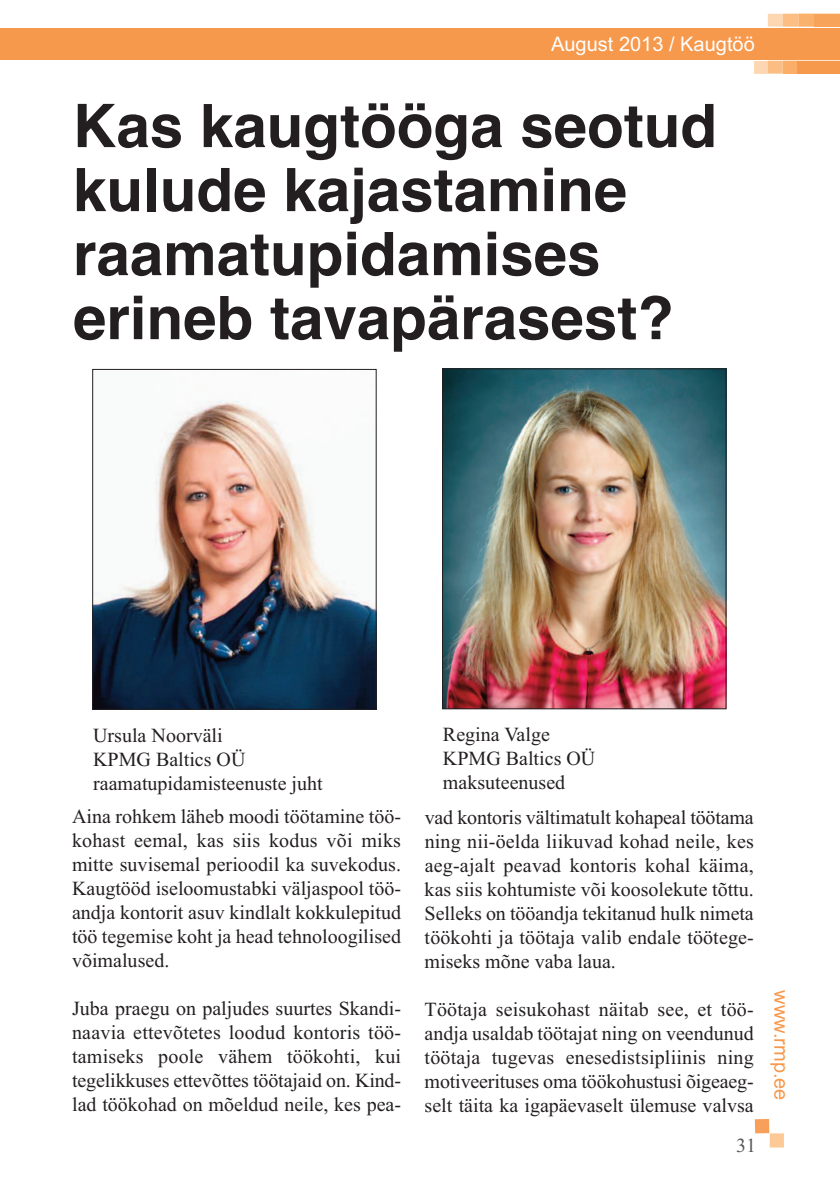
<style>
.page{position:relative;width:840px;height:1191px;background:#fff}
.page>*{position:absolute;margin:0;border:0;box-sizing:border-box;transform-origin:0 0}
.t1{font:700 60px/64px "Helvetica";color:#231f20}
.t2{font:20px/24px "Times New Roman";color:#231f20;text-align:justify}
.t3{font:20px "Arial";color:#fff}
.t4{font:20px "Arial";color:#f7994d}
.t5{font:20px "Times New Roman";color:#57585a}
</style>
<div class="page">
<div style="left:0;top:28px;width:839px;height:31px;background:#f7994d"></div>
<svg style="left:754px;top:61px;width:85px;height:13px"></svg>
<div style="left:782px;top:61px;width:57px;height:12px;background:#faae69"></div>
<div style="left:796px;top:61px;width:43px;height:12px;background:#f7994d"></div>
<svg style="left:767px;top:14px;width:46px;height:13px"></svg>
<div style="left:813px;top:14px;width:26px;height:13px;background:#f8a35a"></div>
<div style="left:769px;top:1133px;width:14px;height:14px;background:#fcc997"></div>
<div style="left:754px;top:1119px;width:14px;height:14px;background:#f8a05a"></div>
<img style="left:94px;top:400px;width:280px;height:307px">
<div style="left:92px;top:369px;width:284px;height:340px;border:1px solid #231f20"></div>
<img style="left:444px;top:371px;width:279px;height:336px">
<div style="left:442px;top:369px;width:283px;height:340px;border:1px solid #231f20"></div>
<p class="t3" style="left:551px;top:32px;width:205px">August 2013 / Kaugtöö</p>
<h1 class="t1" style="left:73px;top:94px;width:645px">Kas kaugtööga seotud kulude kajastamine raamatupidamises erineb tavapärasest?</h1>
<p class="t2" style="left:93px;top:723px;width:231px;text-align:left">Ursula Noorväli<br>KPMG Baltics OÜ raamatupidamisteenuste juht</p>
<p class="t2" style="left:442px;top:722px;width:154px;text-align:left">Regina Valge<br>KPMG Baltics OÜ maksuteenused</p>
<p class="t2" style="left:72px;top:804px;width:330px">Aina rohkem läheb moodi töötamine töö&shy;kohast eemal, kas siis kodus või miks mitte suvisemal perioodil ka suvekodus.<br>Kaugtööd iseloomustabki väljaspool töö&shy;andja kontorit asuv kindlalt kokkulepitud töö tegemise koht ja head tehnoloogilised võimalused.</p>
<p class="t2" style="left:72px;top:996px;width:330px">Juba praegu on paljudes suurtes Skandi&shy;naavia ettevõtetes loodud kontoris töö&shy;tamiseks poole vähem töökohti, kui tegelikkuses ettevõttes töötajaid on. Kind&shy;lad töökohad on mõeldud neile, kes pea-</p>
<p class="t2" style="left:424px;top:805px;width:330px">vad kontoris vältimatult kohapeal töötama ning nii-öelda liikuvad kohad neile, kes aeg-ajalt peavad kontoris kohal käima, kas siis kohtumiste või koosolekute tõttu.<br>Selleks on tööandja tekitanud hulk nimeta töökohti ja töötaja valib endale töötege&shy;miseks mõne vaba laua.</p>
<p class="t2" style="left:424px;top:997px;width:330px">Töötaja seisukohast näitab see, et töö&shy;andja usaldab töötajat ning on veendunud töötaja tugevas enesedistsipliinis ning motiveerituses oma töökohustusi õigeaeg&shy;selt täita ka igapäevaselt ülemuse valvsa</p>
<p class="t5" style="left:735px;top:1133px;width:21px">31</p>
<p class="t4" style="left:792px;top:990px;width:112px;rotate:90deg">www.rmp.ee</p>
</div>
